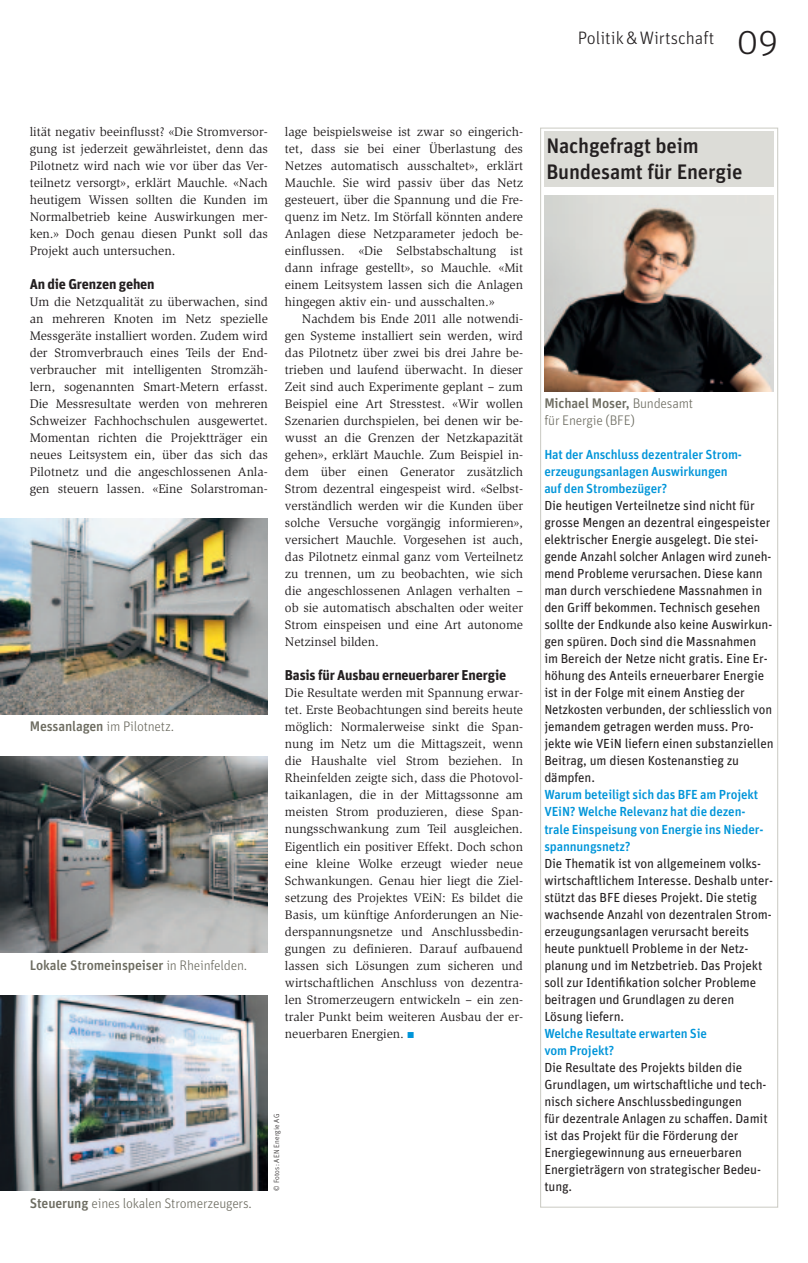
<style>
.page{position:relative;width:808px;height:1263px;background:#fff}
.page>*{position:absolute;margin:0;border:0;box-sizing:border-box;transform-origin:0 0}
.t1{font:500 21px/25.5px "Unit";letter-spacing:-.01em;color:#231f20}
.t2{font:300 18px "Unit";color:#231f20}
.t3{font:700 14.25px "Unit";letter-spacing:-.01em;color:#231f20}
.t4{font:300 13.8px/17px "Unit";letter-spacing:-.015em;color:#6d6c61}
.t5{font:500 13.8px "Unit";letter-spacing:-.01em;color:#6d6c61}
.t6{font:13.2px/17px "Unit";letter-spacing:-.01em;color:#231f20}
.t7{font:500 13.2px/17px "Unit";letter-spacing:-.01em;color:#0095d9}
.t8{font:12.75px/17px "Slimbach";color:#231f20;text-align:justify}
.t9{font:300 7.5px "Unit";letter-spacing:.02em;color:#231f20}
.s1{font-size:36px}
.s2{font-weight:500}
.s3{font-weight:300}
.s4{color:#0095d9}
</style>
<div class="page">
<div style="left:544px;top:132px;width:230px;height:55px;background:#dcdcd7"></div>
<div style="left:540px;top:128px;width:238px;height:1080px;border:1px solid #cdcdc6"></div>
<img style="left:544px;top:196px;width:230px;height:195px">
<img style="left:0;top:757px;width:268px;height:195px">
<img style="left:0;top:995px;width:268px;height:196px">
<img style="left:0;top:519px;width:268px;height:195px">
<h2 class="t2" style="left:578px;top:27px;width:202px">Politik&amp;Wirtschaft <span class="s1">09</span></h2>
<p class="t8" style="left:30px;top:123px;width:240px">lität negativ beeinflusst? «Die Stromversor&shy;gung ist jederzeit gewährleistet, denn das Pilotnetz wird nach wie vor über das Ver&shy;teilnetz versorgt», erklärt Mauchle. «Nach heutigem Wissen sollten die Kunden im Normalbetrieb keine Auswirkungen mer&shy;ken.» Doch genau diesen Punkt soll das Projekt auch untersuchen.</p>
<p class="t3" style="left:30px;top:275px;width:126px">An die Grenzen gehen</p>
<p class="t8" style="left:30px;top:293px;width:240px">Um die Netzqualität zu überwachen, sind an mehreren Knoten im Netz spezielle Messgeräte installiert worden. Zudem wird der Stromverbrauch eines Teils der End&shy;verbraucher mit intelligenten Stromzäh&shy;lern, sogenannten Smart-Metern erfasst.<br>Die Messresultate werden von mehreren Schweizer Fachhochschulen ausgewertet.<br>Momentan richten die Projektträger ein neues Leitsystem ein, über das sich das Pilotnetz und die angeschlossenen Anla&shy;gen steuern lassen. «Eine Solarstroman-</p>
<p class="t4" style="left:30px;top:718px;width:146px"><span class="s2">Messanlagen</span> im Pilotnetz.</p>
<p class="t5" style="left:30px;top:956px;width:219px">Lokale Stromeinspeiser <span class="s3">in Rheinfelden.</span></p>
<p class="t8" style="left:285px;top:123px;width:240px">lage beispielsweise ist zwar so eingerich&shy;tet, dass sie bei einer Überlastung des Netzes automatisch ausschaltet», erklärt Mauchle. Sie wird passiv über das Netz gesteuert, über die Spannung und die Fre&shy;quenz im Netz. Im Störfall könnten andere Anlagen diese Netzparameter jedoch be&shy;einflussen. «Die Selbstabschaltung ist dann infrage gestellt», so Mauchle. «Mit einem Leitsystem lassen sich die Anlagen hingegen aktiv ein- und ausschalten.»</p>
<p class="t8" style="left:285px;top:311px;width:240px;text-indent:17px">Nachdem bis Ende 2011 alle notwendi&shy;gen Systeme installiert sein werden, wird das Pilotnetz über zwei bis drei Jahre be&shy;trieben und laufend überwacht. In dieser Zeit sind auch Experimente geplant – zum Beispiel eine Art Stresstest. «Wir wollen Szenarien durchspielen, bei denen wir be&shy;wusst an die Grenzen der Netzkapazität gehen», erklärt Mauchle. Zum Beispiel in&shy;dem über einen Generator zusätzlich Strom dezentral eingespeist wird. «Selbst&shy;verständlich werden wir die Kunden über solche Versuche vorgängig informieren», versichert Mauchle. Vorgesehen ist auch, das Pilotnetz einmal ganz vom Verteilnetz zu trennen, um zu beobachten, wie sich die angeschlossenen Anlagen verhalten – ob sie automatisch abschalten oder weiter Strom einspeisen und eine Art autonome Netzinsel bilden.</p>
<p class="t3" style="left:285px;top:666px;width:223px">Basis für Ausbau erneuerbarer Energie</p>
<p class="t8" style="left:285px;top:685px;width:240px">Die Resultate werden mit Spannung erwar&shy;tet. Erste Beobachtungen sind bereits heute möglich: Normalerweise sinkt die Span&shy;nung im Netz um die Mittagszeit, wenn die Haushalte viel Strom beziehen. In Rheinfelden zeigte sich, dass die Photovol&shy;taikanlagen, die in der Mittagssonne am meisten Strom produzieren, diese Span&shy;nungsschwankung zum Teil ausgleichen.<br>Eigentlich ein positiver Effekt. Doch schon eine kleine Wolke erzeugt wieder neue Schwankungen. Genau hier liegt die Ziel&shy;setzung des Projektes VEiN: Es bildet die Basis, um künftige Anforderungen an Nie&shy;derspannungsnetze und Anschlussbedin&shy;gungen zu definieren. Darauf aufbauend lassen sich Lösungen zum sicheren und wirtschaftlichen Anschluss von dezentra&shy;len Stromerzeugern entwickeln – ein zen&shy;traler Punkt beim weiteren Ausbau der er&shy;neuerbaren Energien. <span class="s4">■</span></p>
<p class="t4" style="left:30px;top:1194px;width:224px"><span class="s2">Steuerung</span> eines lokalen Stromerzeugers.</p>
<p class="t9" style="left:272px;top:1191px;width:78px;rotate:-90deg">© Fotos: AEN Energie AG</p>
<h1 class="t1" style="left:546px;top:133px;width:197px">Nachgefragt beim<br>Bundesamt für Energie</h1>
<p class="t4" style="left:544px;top:395px;width:150px"><span class="s2">Michael Moser,</span> Bundesamt für Energie (BFE)</p>
<p class="t7" style="left:544px;top:446px;width:199px">Hat der Anschluss dezentraler Strom&shy;erzeugungsanlagen Auswirkungen auf den Strombezüger?</p>
<p class="t6" style="left:544px;top:497px;width:231px">Die heutigen Verteilnetze sind nicht für grosse Mengen an dezentral eingespeister elektrischer E nergie ausgelegt. Die stei&shy;gende Anzahl solcher Anlagen wird zuneh&shy;mend Probleme verursachen. Diese kann man durch verschiedene Massnahmen in den Griff bekommen. Technisch gesehen sollte der Endkunde also keine Auswirkun&shy;gen spüren. Doch sind die Massnahmen<br>im Bereich der Netze nicht gratis. Eine Er&shy;höhung des Anteils erneuerbarer Energie ist in der Folge mit einem Anstieg der Netzkosten verbunden, der schliesslich von jemandem getragen werden muss. Pro&shy;jekte wie VEiN liefern einen substanziellen Beitrag, um diesen Kostenanstieg zu dämpfen.</p>
<p class="t7" style="left:544px;top:786px;width:221px">Warum beteiligt sich das BFE am Projekt VEiN? Welche Relevanz hat die dezen&shy;trale Einspeisung von Energie ins Nieder&shy;spannungsnetz?</p>
<p class="t6" style="left:544px;top:854px;width:230px">Die Thematik ist von allgemeinem volks&shy;wirtschaftlichem Interesse. Deshalb unter&shy;stützt das BFE dieses Projekt. Die stetig wachsende Anzahl von dezentralen Strom&shy;erzeugungsanlagen verursacht bereits heute punktuell Probleme in der Netz&shy;planung und im Netzbetrieb. Das Projekt soll zur Identifikation solcher Probleme beitragen und Grundlagen zu deren -Lösung liefern.</p>
<p class="t7" style="left:544px;top:1024px;width:164px">Welche Resultate erwarten Sie vom Projekt?</p>
<p class="t6" style="left:544px;top:1058px;width:225px">Die Resultate des Projekts bilden die Grundlagen, um wirtschaftliche und tech&shy;nisch sichere Anschlussbedingungen<br>für dezentrale Anlagen zu schaffen. Damit ist das Projekt für die Förderung der -Energiegewinnung aus erneuerbaren -Energieträgern von strategischer Bedeu-</p>
<p class="t6" style="left:544px;top:1177px;width:29px">tung.</p>
</div>
